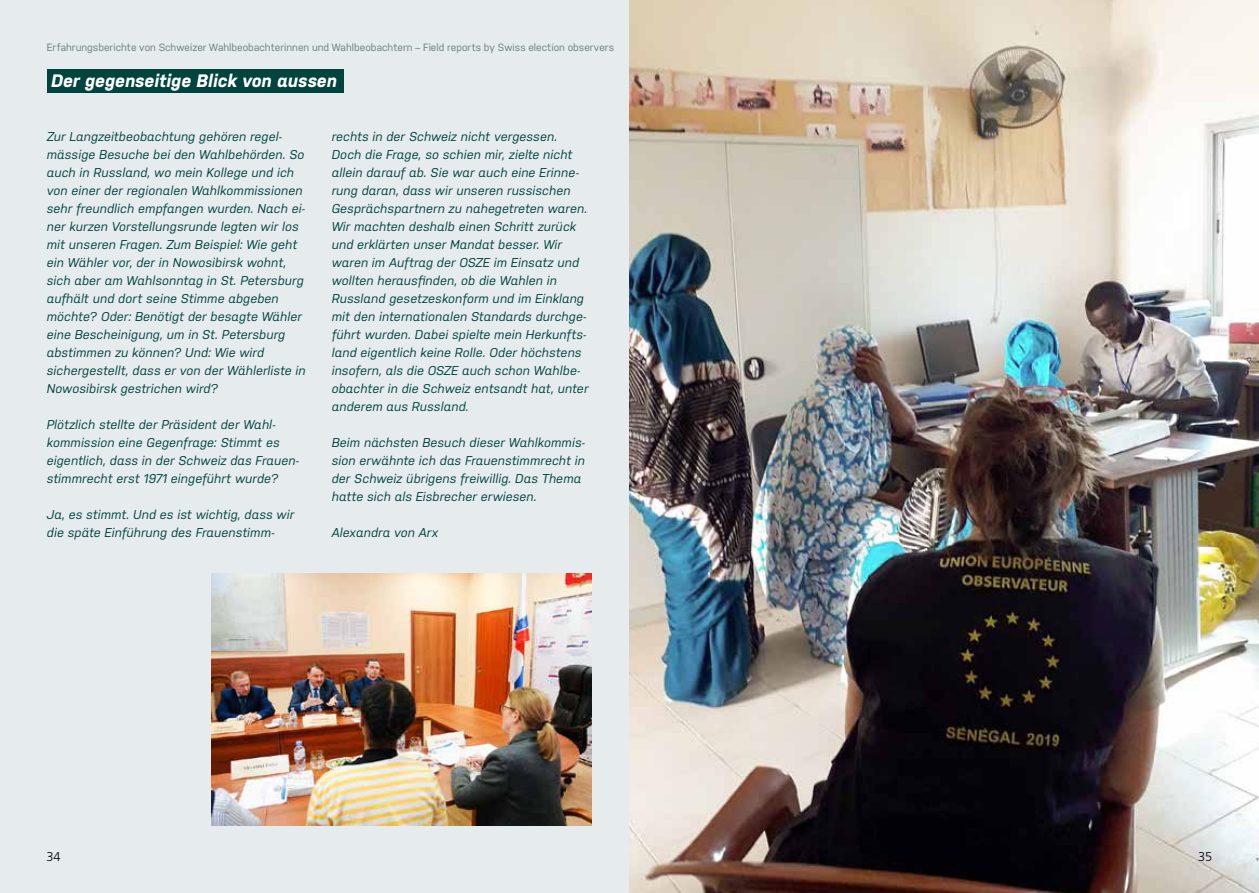
<style>
.page{position:relative;width:1259px;height:893px;background:#fff}
.page>*{position:absolute;margin:0;border:0;box-sizing:border-box;transform-origin:0 0}
.Expertenbericht_Tite{font:italic 700 18px "Nudista";color:#fff}
.Expertenbericht{font:italic 12.75px/18px "Nudista";letter-spacing:.015em;color:#00443d}
.t1{font:300 12.75px "Frutiger LT Pro";color:#000}
.Expertenbericht_kopf{font:10.5px "Nudista";color:#6b7e79}
</style>
<div class="page">
<div style="left:0;top:0;width:629px;height:893px;background:#e6ebee"></div>
<div style="left:47px;top:69px;width:296px;height:24px;background:#00443d"></div>
<img style="left:211px;top:573px;width:380px;height:252px">
<img style="left:629px;top:0;width:630px;height:893px">
<div style="left:629px;top:51px;width:232px;height:16px;background:linear-gradient(to right,#ddcbae,#e5decd)"></div>
<p class="Expertenbericht_kopf" style="left:47px;top:41px;width:569px">Erfahrungsberichte von Schweizer Wahlbeobachterinnen und Wahlbeobachtern – Field reports by Swiss election observers</p>
<p class="Expertenbericht_Tite" style="left:51px;top:70px;width:287px">Der gegenseitige Blick von aussen</p>
<p class="Expertenbericht" style="left:47px;top:127px;width:260px">Zur Langzeitbeobachtung gehören regel&shy;mässige Besuche bei den Wahlbehörden. So auch in Russland, wo mein Kollege und ich von einer der regionalen Wahlkommissionen sehr freundlich empfangen wurden. Nach ei&shy;ner kurzen Vorstellungsrunde legten wir los mit unseren Fragen. Zum Beispiel: Wie geht ein Wähler vor, der in Nowosibirsk wohnt, sich aber am Wahlsonntag in St. Petersburg aufhält und dort seine Stimme abgeben möchte? Oder: Benötigt der besagte Wähler eine Bescheinigung, um in St. Petersburg abstimmen zu können? Und: Wie wird sichergestellt, dass er von der Wählerliste in Nowosibirsk gestrichen wird?</p>
<p class="Expertenbericht" style="left:47px;top:415px;width:254px">Plötzlich stellte der Präsident der Wahl&shy;kommission eine Gegenfrage: Stimmt es eigentlich, dass in der Schweiz das Frauen&shy;stimmrecht erst 1971 eingeführt wurde?</p>
<p class="Expertenbericht" style="left:47px;top:505px;width:249px">Ja, es stimmt. Und es ist wichtig, dass wir die späte Einführung des Frauenstimm-</p>
<p class="Expertenbericht" style="left:332px;top:127px;width:258px">rechts in der Schweiz nicht vergessen.<br>Doch die Frage, so schien mir, zielte nicht allein darauf ab. Sie war auch eine Erinne&shy;rung daran, dass wir unseren russischen Gesprächspartnern zu nahegetreten waren.<br>Wir machten deshalb einen Schritt zurück und erklärten unser Mandat besser. Wir waren im Auftrag der OSZE im Einsatz und wollten herausfinden, ob die Wahlen in Russland gesetzeskonform und im Einklang mit den internationalen Standards durchge&shy;führt wurden. Dabei spielte mein Herkunfts&shy;land eigentlich keine Rolle. Oder höchstens insofern, als die OSZE auch schon Wahlbe&shy;obachter in die Schweiz entsandt hat, unter anderem aus Russland.</p>
<p class="Expertenbericht" style="left:332px;top:433px;width:255px">Beim nächsten Besuch dieser Wahlkommis&shy;sion erwähnte ich das Frauenstimmrecht in der Schweiz übrigens freiwillig. Das Thema hatte sich als Eisbrecher erwiesen.</p>
<p class="Expertenbericht" style="left:332px;top:523px;width:108px">Alexandra von Arx</p>
<p class="t1" style="left:46px;top:849px;width:16px">34</p>
<p class="t1" style="left:1198px;top:849px;width:15px">35</p>
</div>
